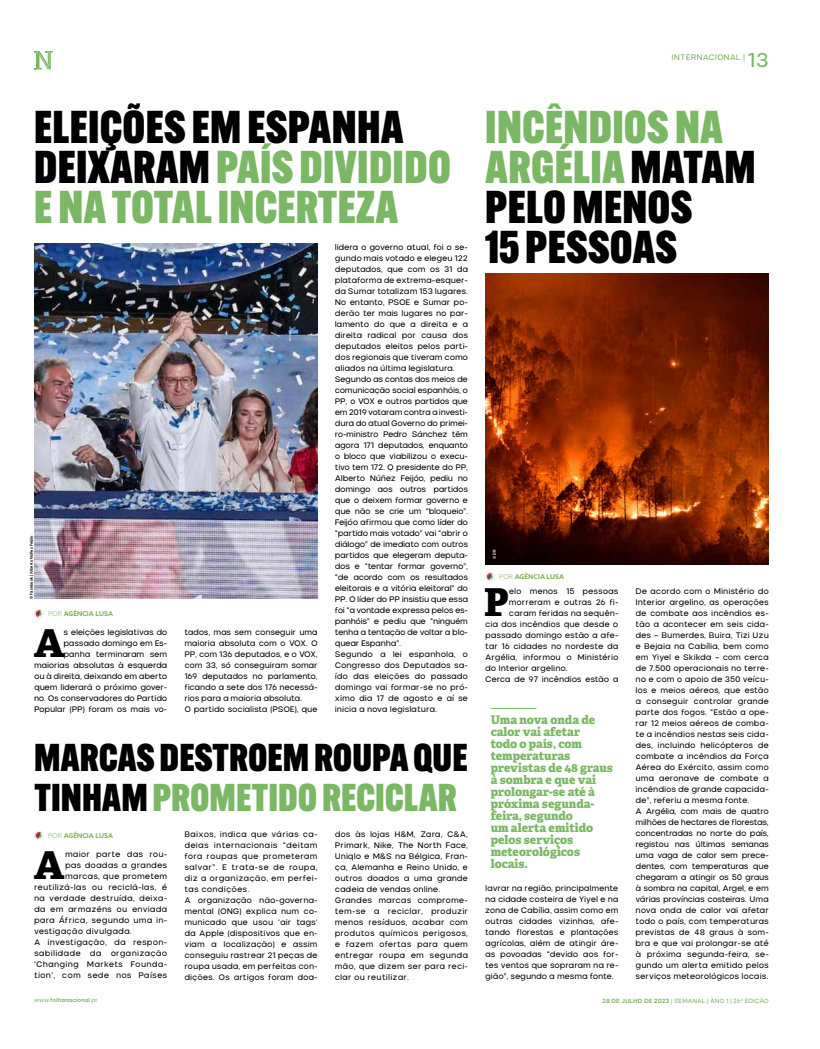
<style>
.page{position:relative;width:820px;height:1049px;background:#fff}
.page>*{position:absolute;margin:0;border:0;box-sizing:border-box;transform-origin:0 0}
.t1{font:900 45px/40px "Alternate Gothic Cond ATF";letter-spacing:.02em;color:#7ab863}
.t2{font:900 45px/40px "Alternate Gothic Cond ATF";letter-spacing:.02em;color:#000}
.t3{font:800 38.4px "Adelle";color:#000}
.t4{font:900 38px/40px "Alternate Gothic Cond ATF";letter-spacing:.015em;color:#000}
.t5{font:20px "Nominee";color:#7ab863}
.t6{font:800 12px/12px "Adelle";color:#7ab863}
.t7{font:8px/11px "Nominee";letter-spacing:-.025em;color:#000}
.t8{font:8px/11px "Nominee";color:#000}
.t9{font:8px "Nominee";letter-spacing:.01em;color:#000}
.t10{font:8px "Nominee";letter-spacing:.015em;color:#000}
.t11{font:8px "Nominee";letter-spacing:-.01em;color:#7ab863}
.t12{font:700 6.7px "Azo Sans";color:#81b356}
.t13{font:6px "Nominee";letter-spacing:-.01em;color:#7ab863}
.t14{font:700 5.5px "Nominee";letter-spacing:-.015em;color:#7ab863}
.t15{font:600 4px "Articulat CF";color:#000}
.t16{font:600 4px "Articulat CF";color:#fff}
.s1{color:#000}
.s2{font-weight:300}
.s3{color:#7ab863}
.s4{font-weight:400}
.s5{font-weight:700}
</style>
<div class="page">
<svg style="left:485px;top:572px;width:9px;height:9px"></svg>
<svg style="left:486px;top:573px;width:6px;height:7px"></svg>
<hr style="left:490px;top:708px;width:46px;height:1px;background:#7ab863">
<img style="left:34px;top:244px;width:283px;height:355px">
<img style="left:485px;top:273px;width:283px;height:292px">
<svg style="left:34px;top:609px;width:10px;height:9px"></svg>
<svg style="left:36px;top:610px;width:5px;height:7px"></svg>
<svg style="left:34px;top:831px;width:10px;height:9px"></svg>
<svg style="left:36px;top:832px;width:5px;height:7px"></svg>
<svg style="left:34px;top:51px;width:19px;height:18px"></svg>
<h1 class="t1" style="left:34px;top:107px;width:417px"><span class="s1">ELEIÇÕES EM ESPANHA<br>DEIXARAM</span> PAÍS DIVIDIDO<br>E NA TOTAL INCERTEZA</h1>
<p class="t15" style="left:28px;top:599px;width:65px;rotate:-90deg">© Facebook | Alberto Núñez Feijóo</p>
<p class="t12" style="left:48px;top:609px;width:66px"><span class="s2">POR</span> AGÊNCIA LUSA</p>
<p class="t7" style="left:34px;top:626px;width:135px;text-align:right">s eleições legislativas do passado domingo em Es-<br>panha terminaram sem maiorias absolutas à esquerda ou à direita, deixando em aberto quem liderará o próximo gover&shy;no. Os conservadores do Partido<br>Popular (PP) foram os mais vo-</p>
<h2 class="t3" style="left:34px;top:618px;width:32px">A</h2>
<p class="t7" style="left:184px;top:626px;width:135px">tados, mas sem conseguir uma maioria absoluta com o VOX. O<br>PP, com 136 deputados, e o VOX, com 33, só conseguiram somar<br>169 deputados no parlamento, ficando a sete dos 176 necessá&shy;rios para a maioria absoluta.<br>O partido socialista (PSOE), que</p>
<p class="t7" style="left:334px;top:241px;width:135px">lidera o governo atual, foi o se&shy;gundo mais votado e elegeu 122 deputados, que com os 31 da plataforma de extrema-esquer&shy;da Sumar totalizam 153 lugares.<br>No entanto, PSOE e Sumar po&shy;derão ter mais lugares no par&shy;lamento do que a direita e a direita radical por causa dos deputados eleitos pelos parti&shy;dos regionais que tiveram como aliados na última legislatura.<br>Segundo as contas dos meios de comunicação social espanhóis, o<br>PP, o VOX e outros partidos que em 2019 votaram contra a investi&shy;dura do atual Governo do primei&shy;ro-ministro Pedro Sánchez têm agora 171 deputados, enquanto o bloco que viabilizou o execu&shy;tivo tem 172. O presidente do PP,<br>Alberto Núñez Feijóo, pediu no domingo aos outros partidos que o deixem formar governo e que não se crie um “bloqueio”.<br>Feijóo afirmou que como líder do “partido mais votado” vai “abrir o diálogo” de imediato com outros partidos que elegeram deputa&shy;dos e “tentar formar governo”, “de acordo com os resultados eleitorais e a vitória eleitoral” do<br>PP. O líder do PP insistiu que essa foi “a vontade expressa pelos es&shy;panhóis” e pediu que “ninguém tenha a tentação de voltar a blo&shy;quear Espanha”.<br>Segundo a lei espanhola, o<br>Congresso dos Deputados sa&shy;ído das eleições do passado domingo vai formar-se no pró&shy;ximo dia 17 de agosto e aí se inicia a nova legislatura.</p>
<h3 class="t4" style="left:34px;top:737px;width:434px">MARCAS DESTROEM ROUPA QUE<br>TINHAM <span class="s3">PROMETIDO RECICLAR</span></h3>
<p class="t12" style="left:48px;top:831px;width:66px"><span class="s2">POR</span> AGÊNCIA LUSA</p>
<p class="t8" style="left:184px;top:828px;width:135px">Baixos, indica que várias ca&shy;deias internacionais “deitam fora roupas que prometeram salvar”. E trata-se de roupa, diz a organização, em perfei&shy;tas condições.<br>A organização não-governa&shy;mental (ONG) explica num co&shy;municado que usou 'air tags' da Apple (dispositivos que en&shy;viam a localização) e assim conseguiu rastrear 21 peças de roupa usada, em perfeitas con&shy;dições. Os artigos foram doa-</p>
<p class="t8" style="left:334px;top:828px;width:135px">dos às lojas H&amp;M, Zara, C&amp;A,<br>Primark, Nike, The North Face,<br>Uniqlo e M&amp;S na Bélgica, Fran&shy;ça, Alemanha e Reino Unido, e outros doados a uma grande cadeia de vendas online.<br>Grandes marcas comprome&shy;tem-se a reciclar, produzir menos resíduos, acabar com produtos químicos perigosos, e fazem ofertas para quem entregar roupa em segunda mão, que dizem ser para reci&shy;clar ou reutilizar.</p>
<h2 class="t3" style="left:34px;top:840px;width:32px">A</h2>
<p class="t8" style="left:65px;top:849px;width:104px">maior parte das rou-</p>
<p class="t8" style="left:65px;top:860px;width:104px">pas doadas a grandes</p>
<p class="t8" style="left:65px;top:871px;width:104px">marcas, que prometem</p>
<p class="t8" style="left:34px;top:882px;width:135px">reutilizá-las ou reciclá-las, é</p>
<p class="t8" style="left:34px;top:893px;width:135px">na verdade destruída, deixa-</p>
<p class="t8" style="left:34px;top:904px;width:135px">da em armazéns ou enviada</p>
<p class="t8" style="left:34px;top:915px;width:135px">para África, segundo uma in-</p>
<p class="t8" style="left:34px;top:926px;width:99px">vestigação divulgada.</p>
<p class="t9" style="left:34px;top:937px;width:135px">A investigação, da respon-</p>
<p class="t9" style="left:34px;top:948px;width:135px">sabilidade da organização</p>
<p class="t10" style="left:34px;top:959px;width:135px">'Changing Markets Founda-</p>
<p class="t9" style="left:34px;top:970px;width:135px">tion', com sede nos Países</p>
<p class="t11" style="left:671px;top:52px;width:75px">INTERNACIONAL |</p>
<h3 class="t5" style="left:746px;top:48px;width:23px">13</h3>
<h1 class="t2" style="left:485px;top:107px;width:271px"><span class="s3">INCÊNDIOS NA<br>ARGÉLIA</span> MATAM<br>PELO MENOS<br>15 PESSOAS</h1>
<p class="t16" style="left:491px;top:559px;width:11px;rotate:-90deg">© DR</p>
<p class="t12" style="left:499px;top:572px;width:66px"><span class="s2">POR</span> AGÊNCIA LUSA</p>
<h2 class="t3" style="left:484px;top:578px;width:26px">P</h2>
<p class="t7" style="left:508px;top:586px;width:111px">elo menos 15 pessoas</p>
<p class="t7" style="left:508px;top:597px;width:111px">morreram e outras 26 fi-</p>
<p class="t7" style="left:508px;top:608px;width:111px">caram feridas na sequên-</p>
<p class="t7" style="left:485px;top:619px;width:135px">cia dos incêndios que desde o</p>
<p class="t7" style="left:485px;top:630px;width:135px">passado domingo estão a afe-</p>
<p class="t7" style="left:485px;top:641px;width:135px">tar 16 cidades no nordeste da</p>
<p class="t7" style="left:485px;top:652px;width:135px">Argélia, informou o Ministério</p>
<p class="t7" style="left:485px;top:663px;width:84px">do Interior argelino.</p>
<p class="t7" style="left:485px;top:674px;width:135px">Cerca de 97 incêndios estão a</p>
<h3 class="t6" style="left:490px;top:714px;width:124px">Uma nova onda de calor vai afetar<br>todo o país, com temperaturas previstas de 48 graus à sombra e que vai prolongar-se até à próxima segunda&shy;feira, segundo<br>um alerta emitido pelos serviços meteorológicos locais.</h3>
<p class="t7" style="left:485px;top:883px;width:135px;text-align:justify">lavrar na região, principalmente na cidade costeira de Yiyel e na zona de Cabília, assim como em outras cidades vizinhas, afe&shy;tando florestas e plantações agrícolas, além de atingir áre&shy;as povoadas “devido aos for&shy;tes ventos que sopraram na re&shy;gião”, segundo a mesma fonte.</p>
<p class="t7" style="left:635px;top:586px;width:135px">De acordo com o Ministério do<br>Interior argelino, as operações de combate aos incêndios es&shy;tão a acontecer em seis cida&shy;des – Bumerdes, Buira, Tizi Uzu e Bejaia na Cabília, bem como em Yiyel e Skikda – com cerca de 7.500 operacionais no terre&shy;no e com o apoio de 350 veícu&shy;los e meios aéreos, que estão a conseguir controlar grande parte dos fogos. “Estão a ope&shy;rar 12 meios aéreos de comba&shy;te a incêndios nestas seis cida&shy;des, incluindo helicópteros de combate a incêndios da Força<br>Aérea do Exército, assim como uma aeronave de combate a incêndios de grande capacida&shy;de”, referiu a mesma fonte.<br>A Argélia, com mais de quatro milhões de hectares de florestas, concentradas no norte do país, registou nas últimas semanas uma vaga de calor sem prece&shy;dentes, com temperaturas que chegaram a atingir os 50 graus à sombra na capital, Argel, e em várias províncias costeiras. Uma nova onda de calor vai afetar todo o país, com temperaturas previstas de 48 graus à som&shy;bra e que vai prolongar-se até à próxima segunda-feira, se&shy;gundo um alerta emitido pelos serviços meteorológicos locais.</p>
<p class="t14" style="left:34px;top:997px;width:65px"><span class="s4">www.</span>folhanacional<span class="s4">.pt</span></p>
<p class="t13" style="left:602px;top:997px;width:168px"><span class="s5">28 DE JULHO DE 2023</span> | SEMANAL | ANO 1 | 26<sup>a</sup> EDIÇÃO</p>
</div>
